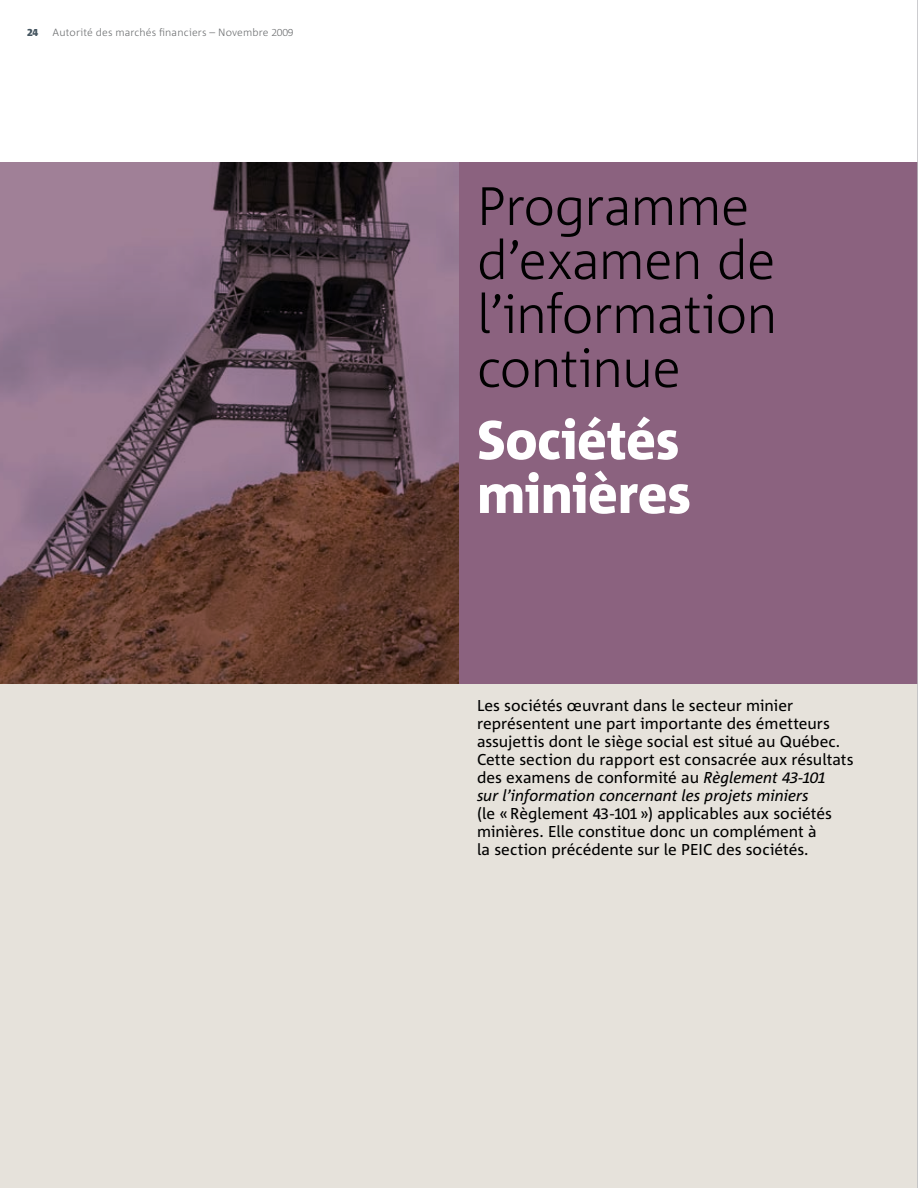
<style>
.page{position:relative;width:918px;height:1188px;background:#fff}
.page>*{position:absolute;margin:0;border:0;box-sizing:border-box;transform-origin:0 0}
.t1{font:300 54px/54px "Corpid";letter-spacing:-.02em;color:#000}
.t2{font:800 54px/54px "Corpid";letter-spacing:-.01em;color:#fff}
.t3{font:15.75px/18px "Corpid";color:#000}
.t4{font:300 10.5px "Corpid";letter-spacing:.015em;color:#6d6f71}
.t5{font:800 10.5px "Corpid Caps";color:#455560}
.s1{font-family:"Corpid Caps"}
.s2{font-style:italic}
.s3{font-family:"Corpid Caps";font-style:italic}
</style>
<div class="page">
<div style="left:0;top:162px;width:918px;height:522px;background:#8b627f"></div>
<div style="left:0;top:684px;width:918px;height:504px;background:#e6e2db"></div>
<svg style="left:0;top:162px;width:459px;height:522px;background:#6e5259"></svg>
<hr style="left:917px;top:0;width:1px;height:1188px;background:#bcbdc0">
<p class="t5" style="left:27px;top:27px;width:13px">24</p>
<p class="t4" style="left:53px;top:27px;width:243px">Autorité des marchés financiers – Novembre <span class="s1">2009</span></p>
<h1 class="t1" style="left:477px;top:180px;width:302px">Programme d’examen de l’information continue</h1>
<h1 class="t2" style="left:477px;top:414px;width:215px">Sociétés minières</h1>
<p class="t3" style="left:477px;top:697px;width:378px">Les sociétés œuvrant dans le secteur minier représentent une part importante des émetteurs assujettis dont le siège social est situé au Québec.<br>Cette section du rapport est consacrée aux résultats des examens de conformité au <span class="s2">Règlement</span> <span class="s3">43</span><span class="s2">‑</span><span class="s3">101<br></span><span class="s2">sur l’information concernant les projets miniers<br></span>(le « Règlement <span class="s1">43</span>‑<span class="s1">101</span>») applicables aux sociétés minières.Elle constitue donc un complément à<br>la section précédente sur le PEIC</p>
<p class="t3" style="left:717px;top:841px;width:91px">des sociétés.</p>
</div>
